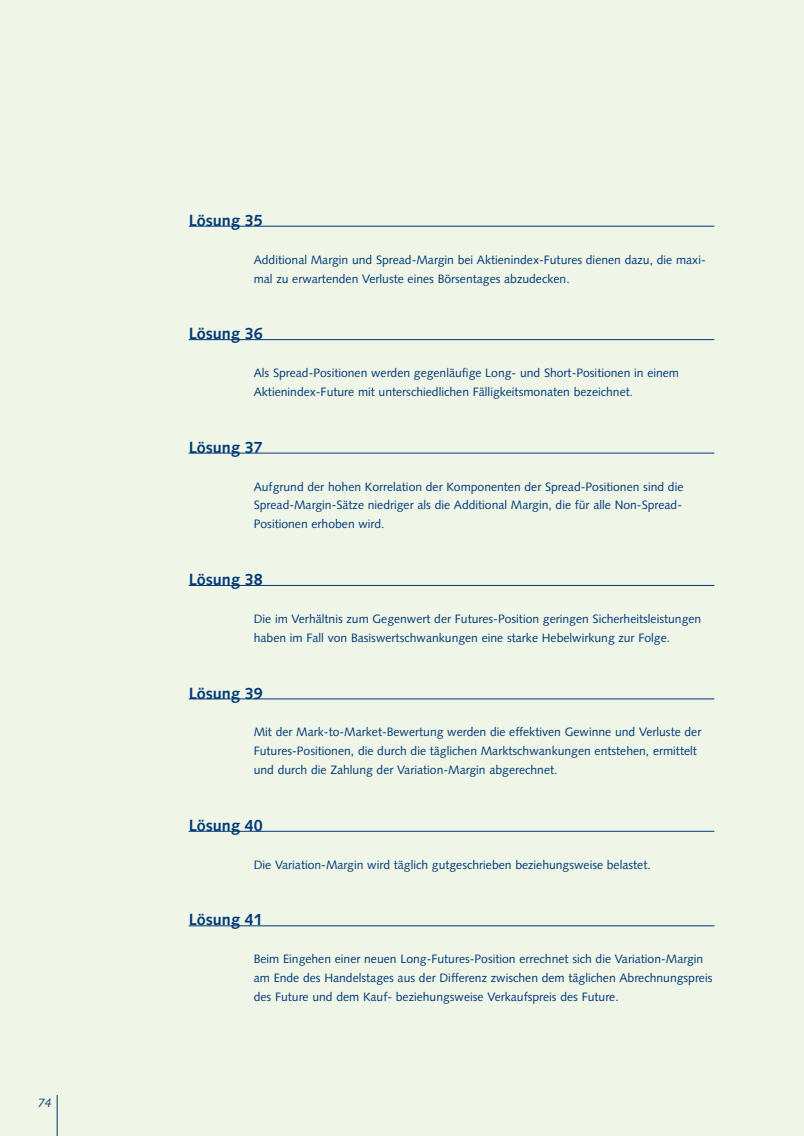
<style>
.page{position:relative;width:804px;height:1136px;background:#fff}
.page>*{position:absolute;margin:0;border:0;box-sizing:border-box;transform-origin:0 0}
.t1{font:700 16.2px "Syntax";color:#003876}
.t2{font:12.15px/18.9px "Syntax";color:#003876}
.t3{font:italic 12.15px "Syntax";color:#003876}
</style>
<div class="page">
<div style="left:0;top:0;width:803px;height:1135px;background:#eff6e8"></div>
<hr style="left:189px;top:226px;width:525px;height:1px;background:#003876">
<hr style="left:189px;top:339px;width:525px;height:1px;background:#003876">
<hr style="left:189px;top:453px;width:525px;height:1px;background:#003876">
<hr style="left:189px;top:585px;width:525px;height:1px;background:#003876">
<hr style="left:189px;top:698px;width:525px;height:1px;background:#003876">
<hr style="left:189px;top:831px;width:525px;height:1px;background:#003876">
<hr style="left:189px;top:925px;width:525px;height:1px;background:#003876">
<hr style="left:57px;top:1094px;width:1px;height:41px;background:#003876">
<p class="t3" style="left:38px;top:1097px;width:15px">74</p>
<h1 class="t1" style="left:189px;top:213px;width:76px">Lösung 35</h1>
<p class="t2" style="left:254px;top:251px;width:453px">Additional Margin und Spread-Margin bei Aktienindex-Futures dienen dazu, die maxi&shy;mal zu erwartenden Verluste eines Börsentages abzudecken.</p>
<h1 class="t1" style="left:189px;top:326px;width:76px">Lösung 36</h1>
<p class="t2" style="left:254px;top:364px;width:427px">Als Spread-Positionen werden gegenläufige Long- und Short-Positionen in einem<br>Aktienindex-Future mit unterschiedlichen Fälligkeitsmonaten bezeichnet.</p>
<h1 class="t1" style="left:189px;top:440px;width:76px">Lösung 37</h1>
<p class="t2" style="left:254px;top:478px;width:431px;text-align:justify">Aufgrund der hohen Korrelation der Komponenten der Spread-Positionen sind die Spread-Margin-Sätze niedriger als die Additional Margin, die für alle Non-Spread-Positionen erhoben wird.</p>
<h1 class="t1" style="left:189px;top:572px;width:76px">Lösung 38</h1>
<p class="t2" style="left:254px;top:610px;width:449px">Die im Verhältnis zum Gegenwert der Futures-Position geringen Sicherheitsleistungen haben im Fall von Basiswertschwankungen eine starke Hebelwirkung zur Folge.</p>
<h1 class="t1" style="left:189px;top:685px;width:76px">Lösung 39</h1>
<p class="t2" style="left:254px;top:723px;width:449px">Mit der Mark-to-Market-Bewertung werden die effektiven Gewinne und Verluste der<br>Futures-Positionen, die durch die täglichen Marktschwankungen entstehen, ermittelt und durch die Zahlung der Variation-Margin abgerechnet.</p>
<h1 class="t1" style="left:189px;top:818px;width:76px">Lösung 40</h1>
<p class="t2" style="left:254px;top:856px;width:398px">Die Variation-Margin wird täglich gutgeschrieben beziehungsweise belastet.</p>
<h1 class="t1" style="left:189px;top:912px;width:76px">Lösung 41</h1>
<p class="t2" style="left:254px;top:950px;width:460px">Beim Eingehen einer neuen Long-Futures-Position errechnet sich die Variation-Margin am Ende des Handelstages aus der Differenz zwischen dem täglichen Abrechnungspreis des Future und dem Kauf- beziehungsweise Verkaufspreis des Future.</p>
</div>
